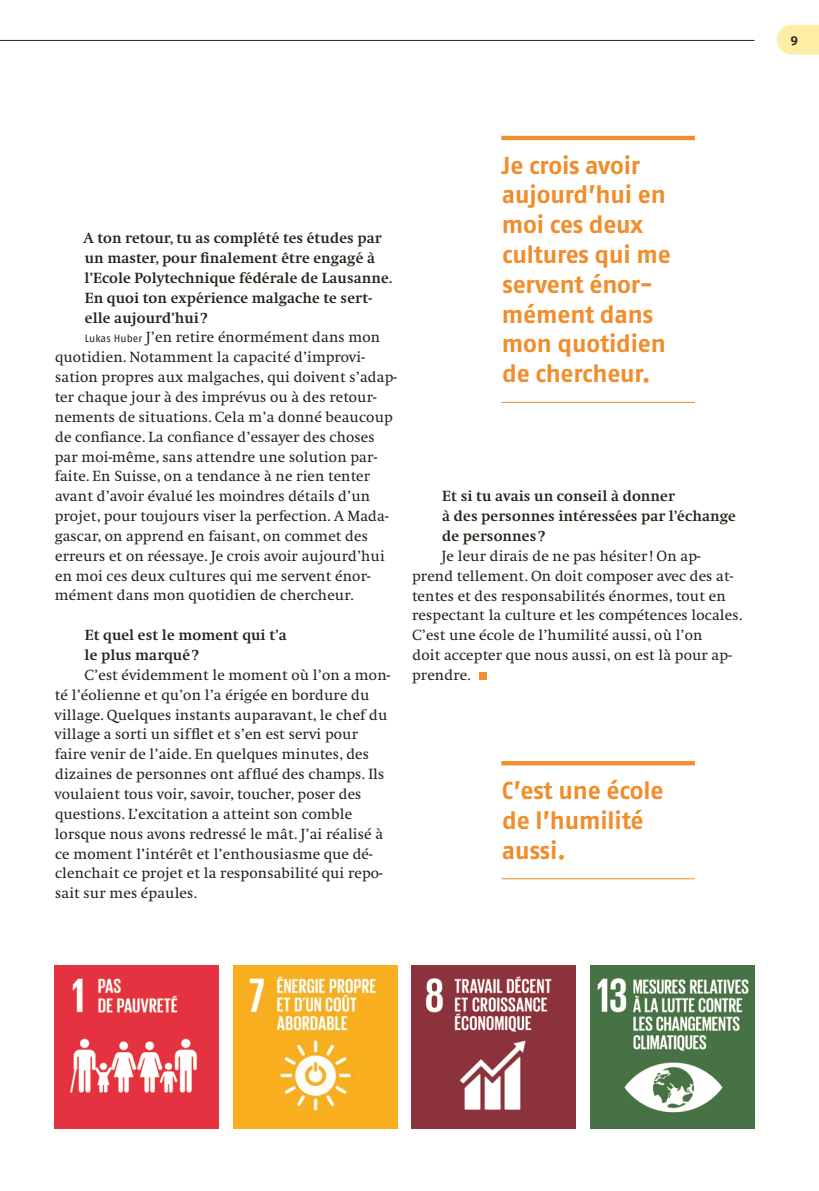
<style>
.page{position:relative;width:819px;height:1191px;background:#fff}
.page>*{position:absolute;margin:0;border:0;box-sizing:border-box;transform-origin:0 0}
.t1{font:700 24.5px/29.8px "Fago OT";letter-spacing:-.005em;color:#f08d2c}
.t2{font:15.4px/19.8px "Swift";letter-spacing:.01em;color:#29211a}
.t3{font:700 15.4px/19.8px "Swift";letter-spacing:.01em;color:#29211a}
.t4{font:700 13.12px "Fago OT";color:#29211a}
.s1{font-family:"Fago OT";font-size:10.5px}
</style>
<div class="page">
<svg style="left:776px;top:25px;width:43px;height:30px"></svg>
<div style="left:479px;top:672px;width:7px;height:8px;background:#f08d2c"></div>
<hr style="left:501px;top:136px;width:193px;height:4px;background:#f08d2c">
<hr style="left:501px;top:402px;width:193px;height:1px;background:#f08d2c">
<img style="left:55px;top:965px;width:163px;height:164px">
<img style="left:233px;top:965px;width:164px;height:164px">
<img style="left:412px;top:965px;width:163px;height:164px">
<img style="left:590px;top:965px;width:164px;height:164px">
<svg style="left:501px;top:761px;width:193px;height:4px"></svg>
<hr style="left:501px;top:878px;width:193px;height:1px;background:#f08d2c">
<hr style="left:0;top:40px;width:754px;height:1px;background:#29211a">
<p class="t3" style="left:84px;top:228px;width:299px">A ton retour, tu as complété tes études par</p>
<p class="t3" style="left:85px;top:248px;width:292px">un master, pour finalement être engagé à</p>
<p class="t3" style="left:85px;top:268px;width:309px">l’Ecole Polytechnique fédérale de Lausanne.</p>
<p class="t3" style="left:85px;top:288px;width:288px">En quoi ton expérience malgache te sert-</p>
<p class="t3" style="left:85px;top:308px;width:124px">elle aujourd’hui ?</p>
<p class="t2" style="left:85px;top:328px;width:297px"><span class="s1">Lukas Huber</span> J’en retire énormément dans mon</p>
<p class="t2" style="left:55px;top:348px;width:311px">quotidien. Notamment la capacité d’improvi-</p>
<p class="t2" style="left:55px;top:367px;width:343px">sation propres aux malgaches, qui doivent s’adap-</p>
<p class="t2" style="left:55px;top:387px;width:323px">ter chaque jour à des imprévus ou à des retour-</p>
<p class="t2" style="left:55px;top:407px;width:339px">nements de situations. Cela m’a donné beaucoup</p>
<p class="t2" style="left:55px;top:427px;width:321px">de confiance. La confiance d’essayer des choses</p>
<p class="t2" style="left:55px;top:447px;width:324px">par moi-même, sans attendre une solution par-</p>
<p class="t2" style="left:55px;top:467px;width:317px">faite. En Suisse, on a tendance à ne rien tenter</p>
<p class="t2" style="left:55px;top:486px;width:316px">avant d’avoir évalué les moindres détails d’un</p>
<p class="t2" style="left:55px;top:506px;width:335px">projet, pour toujours viser la perfection. A Mada-</p>
<p class="t2" style="left:55px;top:526px;width:315px">gascar, on apprend en faisant, on commet des</p>
<p class="t2" style="left:55px;top:546px;width:331px">erreurs et on réessaye. Je crois avoir aujourd’hui</p>
<p class="t2" style="left:55px;top:566px;width:317px">en moi ces deux cultures qui me servent énor-</p>
<p class="t2" style="left:55px;top:586px;width:300px">mément dans mon quotidien de chercheur.</p>
<p class="t3" style="left:85px;top:625px;width:203px">Et quel est le moment qui t’a le plus marqué ?</p>
<p class="t2" style="left:55px;top:665px;width:337px;text-indent:30px">C’est évidemment le moment où l’on a mon&shy;té l’éolienne et qu’on l’a érigée en bordure du village. Quelques instants auparavant, le chef du village a sorti un sifflet et s’en est servi pour faire venir de l’aide. En quelques minutes, des dizaines de personnes ont afflué des champs. Ils voulaient tous voir, savoir, toucher, poser des questions. L’excitation a atteint son comble lorsque nous avons redressé le mât. J’ai réalisé à ce moment l’intérêt et l’enthousiasme que dé&shy;clenchait ce projet et la responsabilité qui repo&shy;sait sur mes épaules.</p>
<h1 class="t1" style="left:501px;top:150px;width:171px">Je crois avoir aujourd’hui en moi ces deux cultures qui me servent énor&shy;mément dans mon quotidien de chercheur.</h1>
<p class="t3" style="left:442px;top:486px;width:295px">Et si tu avais un conseil à donner<br>à des personnes intéressées par l’échange de personnes ?</p>
<p class="t2" style="left:412px;top:546px;width:331px;text-indent:29px">Je leur dirais de ne pas hésiter ! On ap&shy;prend tellement. On doit composer avec des at&shy;tentes et des responsabilités énormes, tout en respectant la culture et les compétences locales.<br>C’est une école de l’humilité aussi, où l’on<br>doit accepter que nous aussi, on est là pour ap&shy;prendre.</p>
<h1 class="t1" style="left:502px;top:775px;width:163px">C’est une école de l’humilité aussi.</h1>
<p class="t4" style="left:790px;top:32px;width:9px">9</p>
</div>
